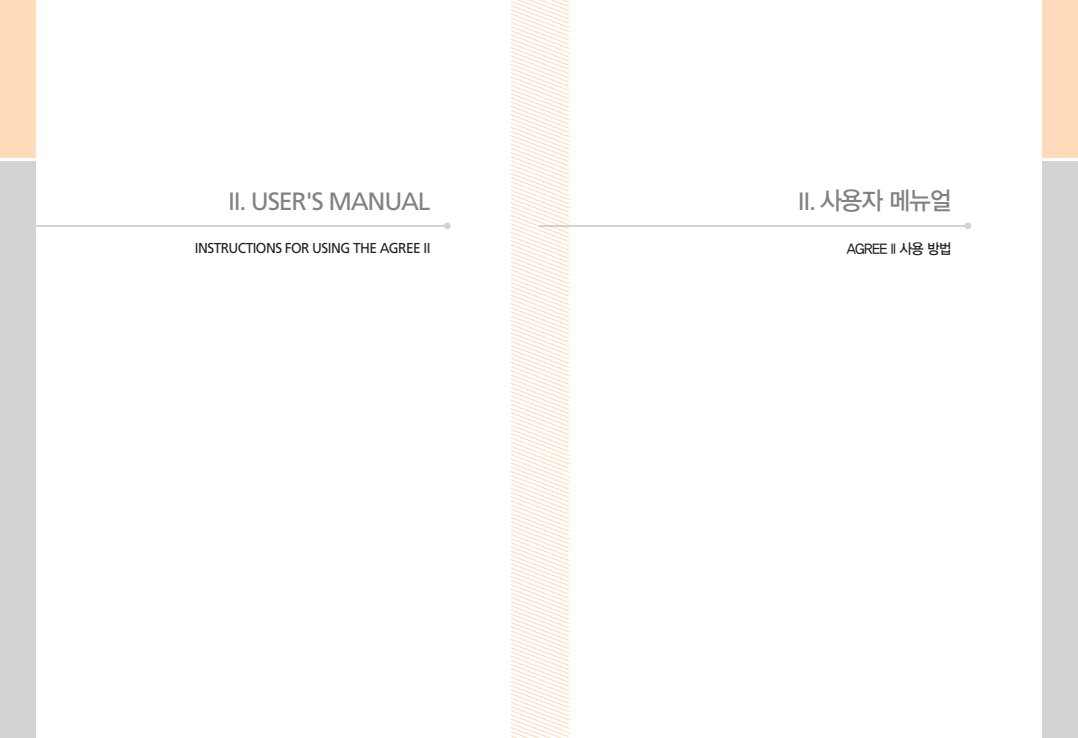
<style>
.page{position:relative;width:1078px;height:738px;background:#fff}
.page>*{position:absolute;margin:0;border:0;box-sizing:border-box;transform-origin:0 0}
.t1{font:25px "Frutiger";letter-spacing:-.05em;color:#808285}
.t2{font:25px "YDVYGO Std 13 KS Cpc EUC H";letter-spacing:-.04em;color:#808285;scale:.93 1}
.t3{font:14.4px "Frutiger";letter-spacing:-.04em;color:#231f20;scale:.95 1}
.t4{font:14.4px "YDVYGO Std 13 KS Cpc EUC H";letter-spacing:-.04em;color:#231f20;scale:.93 1}
.s1{font-family:"Frutiger"}
</style>
<div class="page">
<div style="left:0;top:0;width:35px;height:157px;background:#fedcbb"></div>
<div style="left:0;top:161px;width:35px;height:576px;background:#d1d3d4"></div>
<div style="left:1042px;top:0;width:35px;height:157px;background:#fedcbb"></div>
<div style="left:1042px;top:161px;width:35px;height:576px;background:#d1d3d4"></div>
<hr style="left:18px;top:225px;width:430px;height:1px;background:#d1d3d4">
<div style="left:444px;top:222px;width:6px;height:7px;background:#d1d3d4;border-radius:50%"></div>
<hr style="left:539px;top:225px;width:430px;height:1px;background:#d1d3d4">
<div style="left:964px;top:222px;width:7px;height:7px;background:#d1d3d4;border-radius:50%"></div>
<svg style="left:510px;top:0;width:58px;height:737px"></svg>
<h1 class="t2" style="left:797px;top:189px;width:167px"><span class="s1">II.</span> 사용자 메뉴얼</h1>
<h1 class="t1" style="left:228px;top:191px;width:204px">II. USER'S MANUAL</h1>
<p class="t3" style="left:195px;top:242px;width:249px">INSTRUCTIONS FOR USING THE AGREE II</p>
<p class="t4" style="left:846px;top:242px;width:114px">AGREE II 사용 방법</p>
</div>
